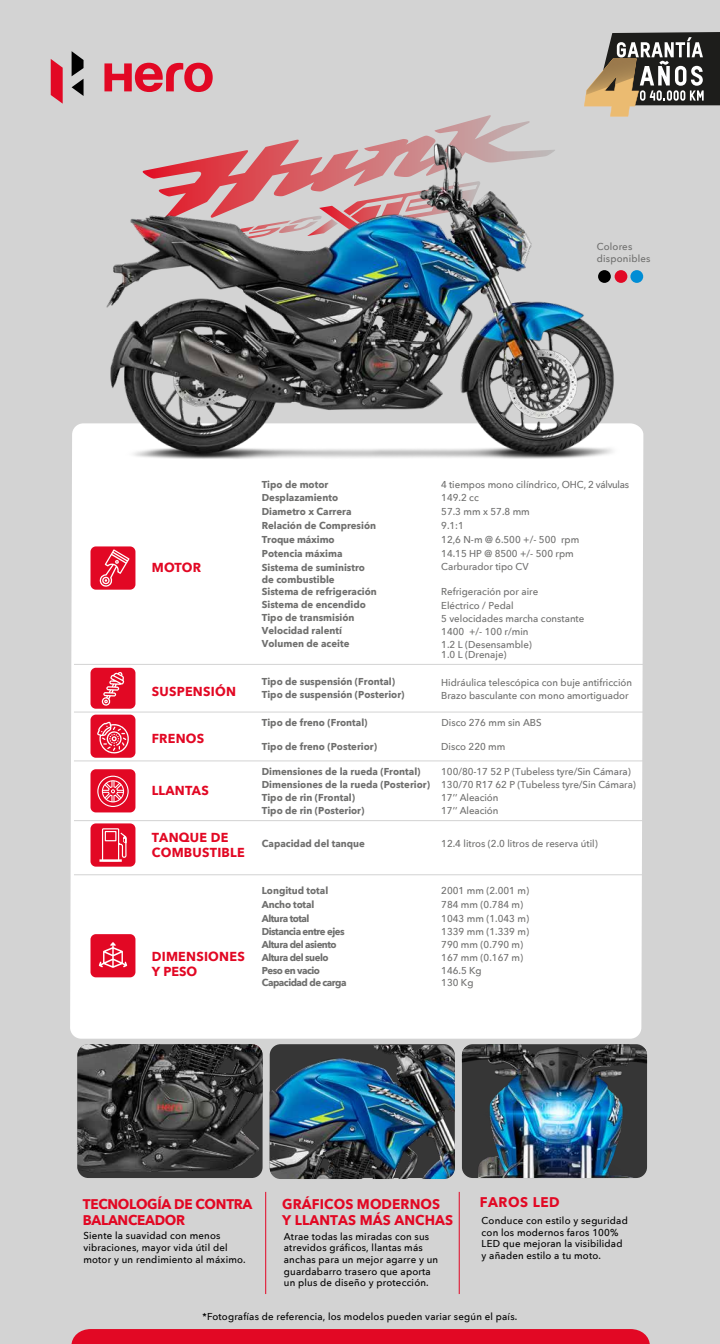
<style>
.page{position:relative;width:720px;height:1344px;background:#fff}
.page>*{position:absolute;margin:0;border:0;box-sizing:border-box;transform-origin:0 0}
.t1{font:700 14px/16.3px "Avenir Next";letter-spacing:.005em;color:#e20824}
.t2{font:700 14px/16.3px "Avenir Next";letter-spacing:-.02em;color:#e20824}
.t3{font:700 14px "Avenir Next";letter-spacing:.04em;color:#e20824}
.t4{font:700 13px/15.1px "Avenir Next";letter-spacing:.02em;color:#e20824}
.t5{font:500 10px/10px "Avenir Next";color:#6f6f6e}
.t6{font:700 10px/11.6px "Avenir Next";color:#6f6f6e}
.t7{font:500 10px/11.6px "Avenir Next";letter-spacing:.02em;color:#000}
.t8{font:700 10px "Avenir Next";letter-spacing:-.05em;color:#6f6f6e}
.t9{font:500 10px/12px "Avenir Next";letter-spacing:.02em;color:#6f6f6e}
</style>
<div class="page">
<div style="left:0;top:0;width:720px;height:1343px;background:#d3d3d3"></div>
<div style="left:70px;top:423px;width:573px;height:608px;background:#fff"></div>
<hr style="left:74px;top:664px;width:574px;height:1px;background:#d3d3d3">
<hr style="left:74px;top:711px;width:574px;height:1px;background:#d3d3d3">
<hr style="left:74px;top:760px;width:574px;height:1px;background:#d3d3d3">
<hr style="left:74px;top:820px;width:574px;height:1px;background:#d3d3d3">
<div style="left:91px;top:546px;width:44px;height:43px;background:#e20824;border-radius:5px"></div>
<svg style="left:99px;top:549px;width:31px;height:38px"></svg>
<div style="left:91px;top:667px;width:44px;height:41px;background:#e20824;border-radius:5px"></div>
<svg style="left:102px;top:672px;width:22px;height:33px"></svg>
<div style="left:91px;top:714px;width:44px;height:43px;background:#e20824;border-radius:5px"></div>
<svg style="left:97px;top:721px;width:32px;height:32px"></svg>
<div style="left:91px;top:769px;width:44px;height:43px;background:#e20824;border-radius:5px"></div>
<svg style="left:97px;top:775px;width:32px;height:32px"></svg>
<div style="left:91px;top:823px;width:44px;height:43px;background:#e20824;border-radius:5px"></div>
<svg style="left:104px;top:62px;width:109px;height:30px"></svg>
<svg style="left:72px;top:51px;width:12px;height:45px"></svg>
<svg style="left:51px;top:59px;width:12px;height:45px"></svg>
<svg style="left:584px;top:32px;width:136px;height:84px"></svg>
<div style="left:615px;top:270px;width:12px;height:13px;background:#e20824;border-radius:50%"></div>
<div style="left:630px;top:270px;width:13px;height:13px;background:#008dd5;border-radius:50%"></div>
<div style="left:105px;top:830px;width:11px;height:11px;border:1px solid #fff"></div>
<div style="left:102px;top:828px;width:17px;height:33px;border:1px solid #fff"></div>
<svg style="left:71px;top:831px;width:579px;height:512px"></svg>
<img style="left:77px;top:1044px;width:186px;height:133px">
<img style="left:462px;top:1044px;width:185px;height:133px">
<svg style="left:434px;top:115px;width:56px;height:20px"></svg>
<img style="left:70px;top:135px;width:552px;height:388px">
<img style="left:270px;top:1045px;width:185px;height:133px">
<p class="t9" style="left:597px;top:240px;width:55px">Colores disponibles</p>
<h2 class="t4" style="left:152px;top:559px;width:51px">MOTOR</h2>
<h2 class="t4" style="left:152px;top:683px;width:86px">SUSPENSIÓN</h2>
<h2 class="t4" style="left:152px;top:731px;width:54px">FRENOS</h2>
<h2 class="t4" style="left:152px;top:782px;width:59px">LLANTAS</h2>
<h2 class="t4" style="left:152px;top:829px;width:95px">TANQUE DE<br>COMBUSTIBLE</h2>
<h2 class="t4" style="left:152px;top:948px;width:95px">DIMENSIONES<br>Y PESO</h2>
<p class="t6" style="left:262px;top:478px;width:68px">Tipo de motor</p>
<p class="t5" style="left:441px;top:479px;width:189px">4 tiempos mono cilíndrico, OHC, 2 válvulas</p>
<p class="t6" style="left:262px;top:491px;width:78px">Desplazamiento</p>
<p class="t5" style="left:441px;top:492px;width:39px">149.2 cc</p>
<p class="t6" style="left:262px;top:505px;width:91px">Diametro x Carrera</p>
<p class="t5" style="left:441px;top:506px;width:90px">57.3 mm x 57.8 mm</p>
<p class="t6" style="left:262px;top:519px;width:116px">Relación de Compresión</p>
<p class="t5" style="left:441px;top:520px;width:24px">9.1:1</p>
<p class="t6" style="left:262px;top:533px;width:74px">Troque máximo</p>
<p class="t5" style="left:441px;top:534px;width:140px">12,6 N-m @ 6.500 +/- 500 rpm</p>
<p class="t6" style="left:262px;top:547px;width:82px">Potencia máxima</p>
<p class="t5" style="left:441px;top:546px;width:134px;line-height:13px">14.15 HP @ 8500 +/- 500 rpm<br>Carburador tipo CV</p>
<p class="t5" style="left:441px;top:584px;width:99px;line-height:14px">Refrigeración por aire<br>Eléctrico / Pedal</p>
<p class="t6" style="left:262px;top:561px;width:105px">Sistema de suministro de combustible</p>
<p class="t6" style="left:262px;top:585px;width:117px">Sistema de refrigeración</p>
<p class="t6" style="left:262px;top:598px;width:106px">Sistema de encendido</p>
<p class="t6" style="left:262px;top:611px;width:94px">Tipo de transmisión</p>
<p class="t5" style="left:441px;top:613px;width:145px">5 velocidades marcha constante</p>
<p class="t6" style="left:262px;top:624px;width:82px">Velocidad ralentí</p>
<p class="t5" style="left:441px;top:626px;width:89px">1400 +/- 100 r/min</p>
<p class="t6" style="left:262px;top:637px;width:89px">Volumen de aceite</p>
<p class="t5" style="left:441px;top:639px;width:92px">1.2 L (Desensamble)<br>1.0 L (Drenaje)</p>
<p class="t6" style="left:262px;top:675px;width:135px">Tipo de suspensión (Frontal)</p>
<p class="t5" style="left:441px;top:676px;width:192px">Hidráulica telescópica con buje antifricción</p>
<p class="t6" style="left:262px;top:688px;width:144px">Tipo de suspensión (Posterior)</p>
<p class="t5" style="left:441px;top:690px;width:189px">Brazo basculante con mono amortiguador</p>
<p class="t6" style="left:262px;top:716px;width:107px">Tipo de freno (Frontal)</p>
<p class="t6" style="left:262px;top:740px;width:117px">Tipo de freno (Posterior)</p>
<p class="t5" style="left:441px;top:717px;width:102px">Disco 276 mm sin ABS</p>
<p class="t5" style="left:441px;top:741px;width:66px">Disco 220 mm</p>
<p class="t6" style="left:262px;top:765px;width:160px">Dimensiones de la rueda (Frontal)</p>
<p class="t5" style="left:441px;top:765px;width:191px">100/80-17 52 P (Tubeless tyre/Sin Cámara)</p>
<p class="t6" style="left:262px;top:778px;width:170px">Dimensiones de la rueda (Posterior)</p>
<p class="t5" style="left:441px;top:778px;width:196px">130/70 R17 62 P (Tubeless tyre/Sin Cámara)</p>
<p class="t6" style="left:262px;top:791px;width:95px">Tipo de rin (Frontal)</p>
<p class="t5" style="left:441px;top:791px;width:59px">17’’ Aleación</p>
<p class="t6" style="left:262px;top:804px;width:104px">Tipo de rin (Posterior)</p>
<p class="t5" style="left:441px;top:804px;width:59px">17’’ Aleación</p>
<p class="t6" style="left:262px;top:837px;width:105px">Capacidad del tanque</p>
<p class="t5" style="left:441px;top:838px;width:158px">12.4 litros (2.0 litros de reserva útil)</p>
<p class="t6" style="left:262px;top:884px;width:68px">Longitud total</p>
<p class="t5" style="left:441px;top:885px;width:89px">2001 mm (2.001 m)</p>
<p class="t6" style="left:262px;top:898px;width:54px">Ancho total</p>
<p class="t5" style="left:441px;top:899px;width:84px">784 mm (0.784 m)</p>
<p class="t8" style="left:262px;top:910px;width:49px">Altura total</p>
<p class="t5" style="left:441px;top:913px;width:89px">1043 mm (1.043 m)</p>
<p class="t8" style="left:262px;top:923px;width:84px">Distancia entre ejes</p>
<p class="t5" style="left:441px;top:926px;width:89px">1339 mm (1.339 m)</p>
<p class="t8" style="left:262px;top:936px;width:76px">Altura del asiento</p>
<p class="t5" style="left:441px;top:939px;width:84px">790 mm (0.790 m)</p>
<p class="t8" style="left:262px;top:949px;width:68px">Altura del suelo</p>
<p class="t5" style="left:441px;top:952px;width:84px">167 mm (0.167 m)</p>
<p class="t8" style="left:262px;top:962px;width:60px">Peso en vacio</p>
<p class="t5" style="left:441px;top:965px;width:42px">146.5 Kg</p>
<p class="t8" style="left:262px;top:973px;width:86px">Capacidad de carga</p>
<p class="t5" style="left:441px;top:977px;width:34px">130 Kg</p>
<h1 class="t2" style="left:83px;top:1195px;width:171px">TECNOLOGÍA DE CONTRA<br>BALANCEADOR</h1>
<h1 class="t1" style="left:282px;top:1195px;width:172px">GRÁFICOS MODERNOS<br>Y LLANTAS MÁS ANCHAS</h1>
<h1 class="t3" style="left:480px;top:1189px;width:81px">FAROS LED</h1>
<p class="t7" style="left:482px;top:1214px;width:148px">Conduce con estilo y seguridad con los modernos faros 100%<br>LED que mejoran la visibilidad y añaden estilo a tu moto.</p>
<p class="t7" style="left:83px;top:1229px;width:164px">Siente la suavidad con menos vibraciones, mayor vida útil del motor y un rendimiento al máximo.</p>
<p class="t7" style="left:284px;top:1229px;width:156px">Atrae todas las miradas con sus atrevidos gráficos, llantas más anchas para un mejor agarre y un guardabarro trasero que aporta un plus de diseño y protección.</p>
<p class="t7" style="left:203px;top:1310px;width:316px">*Fotografías de referencia, los modelos pueden variar según el país.</p>
</div>
